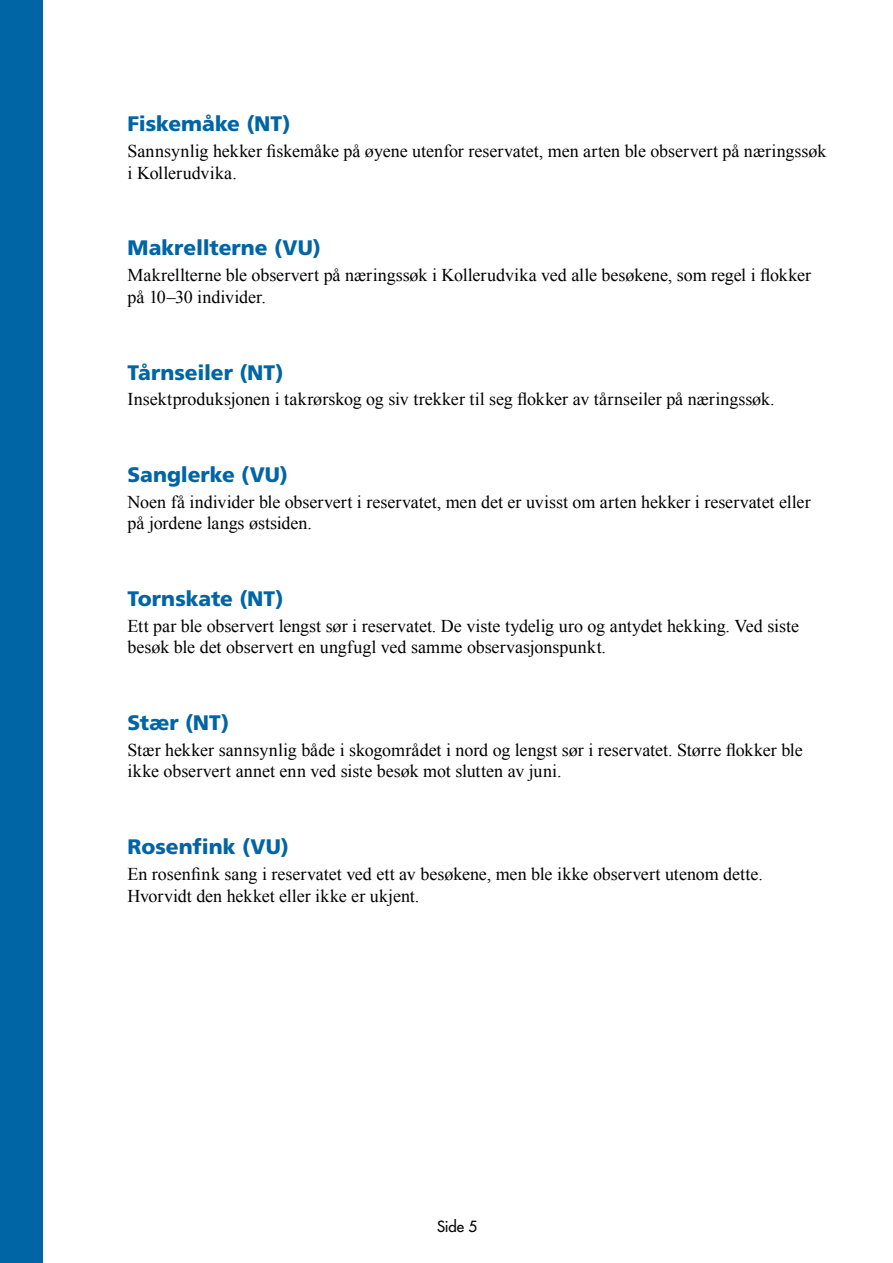
<style>
.page{position:relative;width:893px;height:1263px;background:#fff}
.page>*{position:absolute;margin:0;border:0;box-sizing:border-box;transform-origin:0 0}
.t1{font:900 21px "Frutiger LT";color:#0065a5}
.t2{font:18px/21.6px "Times New Roman";letter-spacing:-.005em;color:#000}
.t3{font:15px "Futura";color:#000}
</style>
<div class="page">
<div style="left:0;top:0;width:43px;height:1263px;background:#0065a5"></div>
<p class="t1" style="left:128px;top:111px;width:165px">Fiskemåke (NT)</p>
<p class="t2" style="left:128px;top:140px;width:700px">Sannsynlig hekker fiskemåke på øyene utenfor reservatet, men arten ble observert på næringssøk i Kollerudvika.</p>
<p class="t1" style="left:128px;top:235px;width:195px">Makrellterne (VU)</p>
<p class="t2" style="left:128px;top:264px;width:685px">Makrellterne ble observert på næringssøk i Kollerudvika ved alle besøkene, som regel i flokker på 10–30 individer.</p>
<p class="t1" style="left:128px;top:359px;width:158px">Tårnseiler (NT)</p>
<p class="t2" style="left:128px;top:388px;width:649px">Insektproduksjonen i takrørskog og siv trekker til seg flokker av tårnseiler på næringssøk.</p>
<p class="t1" style="left:128px;top:462px;width:162px">Sanglerke (VU)</p>
<p class="t2" style="left:128px;top:491px;width:685px">Noen få individer ble observert i reservatet, men det er uvisst om arten hekker i reservatet eller på jordene langs østsiden.</p>
<p class="t1" style="left:128px;top:586px;width:157px">Tornskate (NT)</p>
<p class="t2" style="left:128px;top:615px;width:673px">Ett par ble observert lengst sør i reservatet. De viste tydelig uro og antydet hekking. Ved siste besøk ble det observert en ungfugl ved samme observasjonspunkt.</p>
<p class="t1" style="left:128px;top:710px;width:103px">Stær (NT)</p>
<p class="t2" style="left:128px;top:739px;width:677px">Stær hekker sannsynlig både i skogområdet i nord og lengst sør i reservatet. Større flokker ble ikke observert annet enn ved siste besøk mot slutten av juni.</p>
<p class="t1" style="left:128px;top:834px;width:163px">Rosenfink (VU)</p>
<p class="t2" style="left:128px;top:863px;width:637px">En rosenfink sang i reservatet ved ett av besøkene, men ble ikke observert utenom dette.<br>Hvorvidt den hekket eller ikke er ukjent.</p>
<p class="t3" style="left:437px;top:1217px;width:42px">Side 5</p>
</div>
